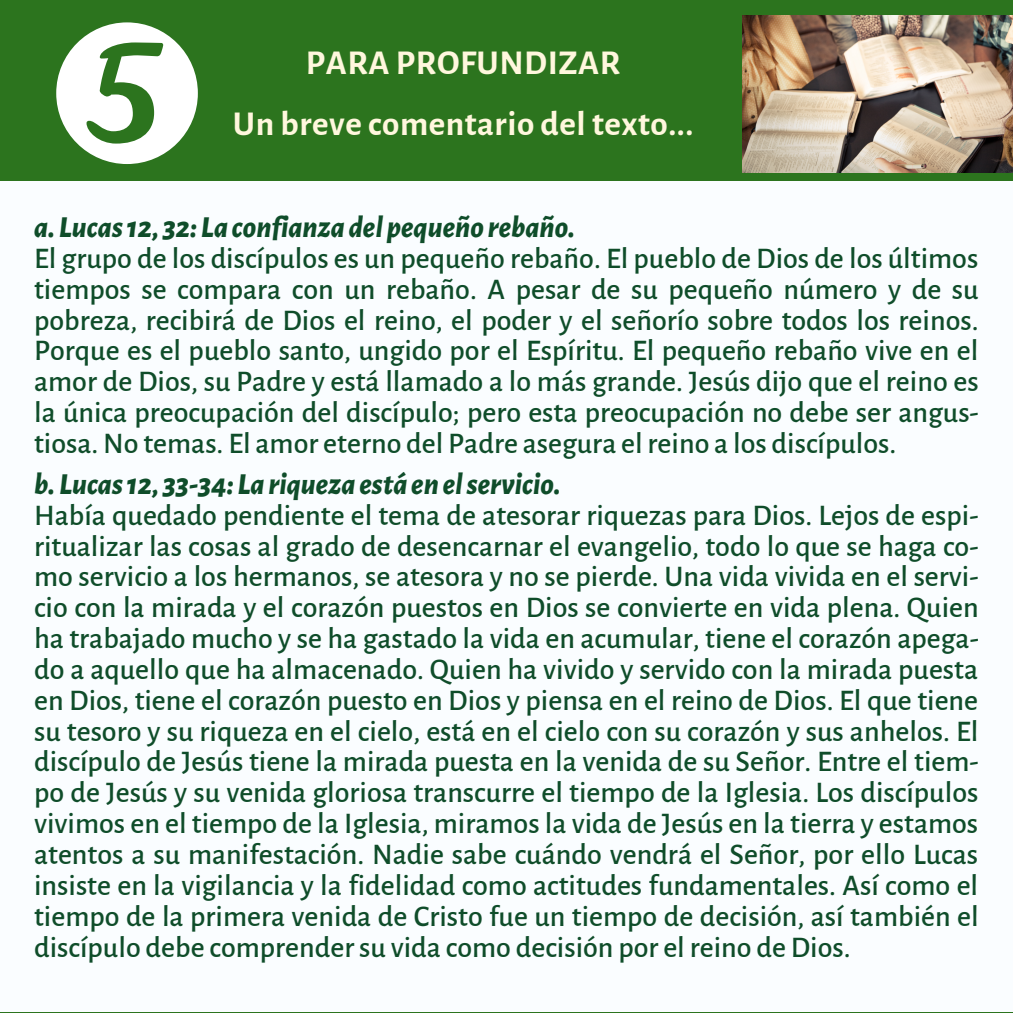
<style>
.page{position:relative;width:1013px;height:1013px;background:#fff}
.page>*{position:absolute;margin:0;border:0;box-sizing:border-box;transform-origin:0 0}
.t1{font:700 35px/61px "Alegreya Sans";letter-spacing:.015em;color:#fff7dd;text-align:center}
.t2{font:500 30px/30.9px "Alegreya Sans";color:#0f4d2a;text-align:justify}
.t3{font:italic 800 30px "Alegreya Sans";color:#0f4d2a}
</style>
<div class="page">
<div style="left:0;top:0;width:1012px;height:1012px;background:#2c741e"></div>
<div style="left:0;top:182px;width:1012px;height:829px;background:#fafdff"></div>
<img style="left:742px;top:15px;width:270px;height:158px">
<svg style="left:56px;top:22px;width:142px;height:142px"></svg>
<p class="t1" style="left:233px;top:33px;width:462px">PARA PROFUNDIZAR<br>Un breve comentario del texto...</p>
<p class="t3" style="left:34px;top:213px;width:542px">a. Lucas12, 32: La confianza del pequeño rebaño.</p>
<p class="t2" style="left:34px;top:243px;width:946px">El grupo de los discípulos es un pequeño rebaño. El pueblo de Dios de los últimos tiempos se compara con un rebaño. A pesar de su pequeño número y de su pobreza, recibirá de Dios el reino, el poder y el señorío sobre todos los reinos.<br>Porque es el pueblo santo, ungido por el Espíritu. El pequeño rebaño vive en el amor de Dios, su Padre y está llamado a lo más grande. Jesús dijo que el reino es la única preocupación del discípulo; pero esta preocupación no debe ser angus&shy;tiosa. No temas. El amor eterno del Padre asegura el reino a los discípulos.</p>
<p class="t3" style="left:34px;top:470px;width:528px">b. Lucas12, 33-34: La riqueza está en elservicio.</p>
<p class="t2" style="left:34px;top:500px;width:946px">Había quedado pendiente el tema de atesorar riquezas para Dios. Lejos de espi&shy;ritualizar las cosas al grado de desencarnar el evangelio, todo lo que se haga co&shy;mo servicio a los hermanos, se atesora y no se pierde. Una vida vivida en el servi&shy;cio con la mirada y el corazón puestos en Dios se convierte en vida plena. Quien ha trabajado mucho y se ha gastado la vida en acumular, tiene el corazón apega&shy;do a aquello que ha almacenado. Quien ha vivido y servido con la mirada puesta en Dios, tiene el corazón puesto en Dios y piensa en el reino de Dios. El que tiene su tesoro y su riqueza en el cielo, está en el cielo con su corazón y sus anhelos. El discípulo de Jesús tiene la mirada puesta en la venida de su Señor. Entre el tiem&shy;po de Jesús y su venida gloriosa transcurre el tiempo de la Iglesia. Los discípulos vivimos en el tiempo de la Iglesia, miramos la vida de Jesús en la tierra y estamos atentos a su manifestación. Nadie sabe cuándo vendrá el Señor, por ello Lucas insiste en la vigilancia y la fidelidad como actitudes fundamentales. Así como el tiempo de la primera venida de Cristo fue un tiempo de decisión, así también el discípulo debe comprender su vida como decisión por el reino de Dios.</p>
</div>
